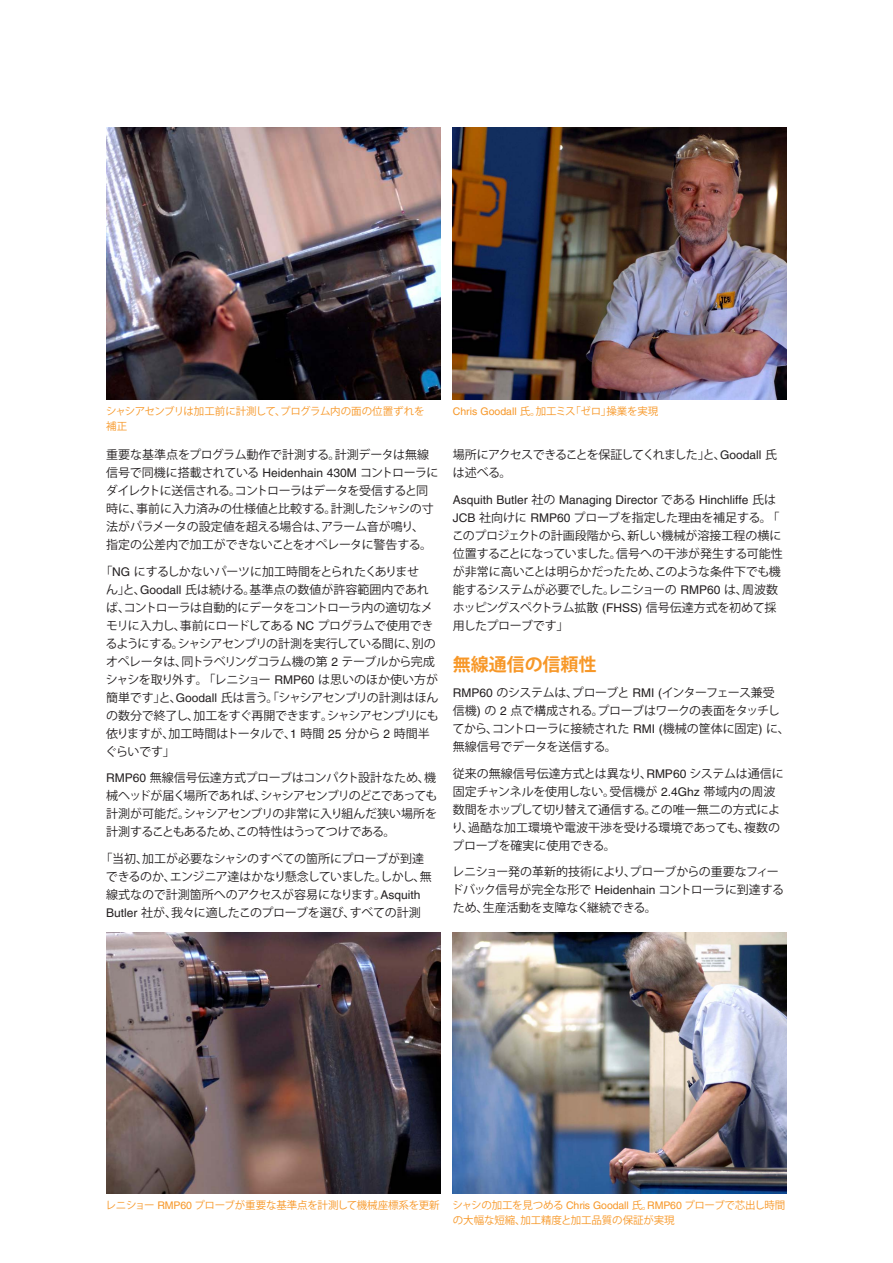
<style>
.page{position:relative;width:893px;height:1263px;background:#fff}
.page>*{position:absolute;margin:0;border:0;box-sizing:border-box;transform-origin:0 0}
.Main_body_heading_te{font:700 18px "Koz Go Std";color:#f79727}
.Main_body_text_8pt{font:12px/18px "Koz Go Std";letter-spacing:-.02em;color:#231f20}
.Main_body_text_8pt-2{font:12px/18px "Koz Go Std";color:#231f20}
.Main_body_text_8pt-3{font:12px/18px "Koz Go Std";letter-spacing:-.055em;color:#231f20}
.Caption_text_7pt{font:10.5px/15px "Koz Go Std";letter-spacing:-.01em;color:#f79727}
.s1{font-family:"Helvetica LT Pro"}
</style>
<div class="page">
<img style="left:106px;top:128px;width:334px;height:271px">
<img style="left:453px;top:128px;width:334px;height:271px">
<img style="left:453px;top:933px;width:334px;height:260px">
<img style="left:106px;top:933px;width:334px;height:260px">
<p class="Caption_text_7pt" style="left:106px;top:404px;width:320px">シャシアセンブリは加工前に計測して、プログラム内の面の位置ずれを補正</p>
<p class="Caption_text_7pt" style="left:453px;top:404px;width:207px"><span class="s1">Chris Goodall</span> 氏。加工ミス「ゼロ」操業を実現</p>
<p class="Main_body_text_8pt" style="left:106px;top:446px;width:334px">重要な基準点をプログラム動作で計測する。計測データは無線信号で同機に搭載されている <span class="s1">Heidenhain 430M</span> コントローラにダイレクトに送信される。コントローラはデータを受信すると同時に、事前に入力済みの仕様値と比較する。計測したシャシの寸法がパラメータの設定値を超える場合は、アラーム音が鳴り、<br>指定の公差内で加工ができないことをオペレータに警告する。</p>
<p class="Main_body_text_8pt" style="left:105px;top:563px;width:335px;text-indent:-5px">「<span class="s1">NG</span> にするしかないパーツに加工時間をとられたくありませ<br>ん」と、<span class="s1">Goodall</span> 氏は続ける。基準点の数値が許容範囲内であれば、コントローラは自動的にデータをコントローラ内の適切なメモリに入力し、事前にロードしてある <span class="s1">NC</span> プログラムで使用できるようにする。シャシアセンブリの計測を実行している間に、別のオペレータは、同トラベリングコラム機の第 <span class="s1">2</span> テーブルから完成シャシを取り外す。「レニショー <span class="s1">RMP60</span> は思いのほか使い方が簡単です」と、<span class="s1">Goodall</span> 氏は言う。「シャシアセンブリの計測はほんの数分で終了し、加工をすぐ再開できます。シャシアセンブリにも依りますが、加工時間はトータルで、<span class="s1">1</span> 時間 <span class="s1">25</span> 分から <span class="s1">2</span> 時間半ぐらいです」</p>
<p class="Main_body_text_8pt" style="left:106px;top:769px;width:333px;text-align:justify"><span class="s1">RMP60</span> 無線信号伝達方式プローブはコンパクト設計なため、機械ヘッドが届く場所であれば、シャシアセンブリのどこであっても計測が可能だ。シャシアセンブリの非常に入り組んだ狭い場所を計測することもあるため、この特性はうってつけである。</p>
<p class="Main_body_text_8pt" style="left:106px;top:850px;width:327px;text-indent:-5px">「当初、加工が必要なシャシのすべての箇所にプローブが到達できるのか、エンジニア達はかなり懸念していました。しかし、無線式なので計測箇所へのアクセスが容易になります。<span class="s1">Asquith Butler</span> 社が、我々に適したこのプローブを選び、すべての計測</p>
<p class="Main_body_text_8pt-3" style="left:453px;top:446px;width:326px">場所にアクセスできることを保証してくれました」と、<span class="s1">Goodall</span> 氏は述べる。</p>
<p class="Main_body_text_8pt" style="left:452px;top:491px;width:332px"><span class="s1">Asquith Butler</span> 社の <span class="s1">Managing Director</span> である <span class="s1">Hinchliffe</span> 氏は<span class="s1">JCB</span> 社向けに <span class="s1">RMP60</span> プローブを指定した理由を補足する。「このプロジェクトの計画段階から、新しい機械が溶接工程の横に位置することになっていました。信号への干渉が発生する可能性が非常に高いことは明らかだったため、このような条件下でも機能するシステムが必要でした。レニショーの <span class="s1">RMP60</span> は、周波数ホッピングスペクトラム拡散 <span class="s1">(FHSS)</span> 信号伝達方式を初めて採用したプローブです」</p>
<p class="Main_body_heading_te" style="left:453px;top:653px;width:145px">無線通信の信頼性</p>
<p class="Main_body_text_8pt" style="left:452px;top:684px;width:339px"><span class="s1">RMP60</span> のシステムは、プローブと <span class="s1">RMI (</span>インターフェース兼受<br>信機<span class="s1">)</span> の <span class="s1">2</span> 点で構成される。プローブはワークの表面をタッチしてから、コントローラに接続された <span class="s1">RMI (</span>機械の筐体に固定<span class="s1">)</span> に、無線信号でデータを送信する。</p>
<p class="Main_body_text_8pt-2" style="left:452px;top:765px;width:334px">従来の無線信号伝達方式とは異なり、<span class="s1">RMP60</span> システムは通信に固定チャンネルを使用しない。受信機が <span class="s1">2.4Ghz</span> 帯域内の周波数間をホップして切り替えて通信する。この唯一無二の方式により、過酷な加工環境や電波干渉を受ける環境であっても、複数のプローブを確実に使用できる。</p>
<p class="Main_body_text_8pt" style="left:451px;top:863px;width:334px">レニショー発の革新的技術により、プローブからの重要なフィードバック信号が完全な形で <span class="s1">Heidenhain</span> コントローラに到達するため、生産活動を支障なく継続できる。</p>
<p class="Caption_text_7pt" style="left:106px;top:1198px;width:336px">レニショー <span class="s1">RMP60</span> プローブが重要な基準点を計測して機械座標系を更新</p>
<p class="Caption_text_7pt" style="left:453px;top:1198px;width:334px">シャシの加工を見つめる <span class="s1">Chris Goodall</span> 氏。<span class="s1">RMP60</span> プローブで芯出し時間の大幅な短縮、加工精度と加工品質の保証が実現</p>
</div>
